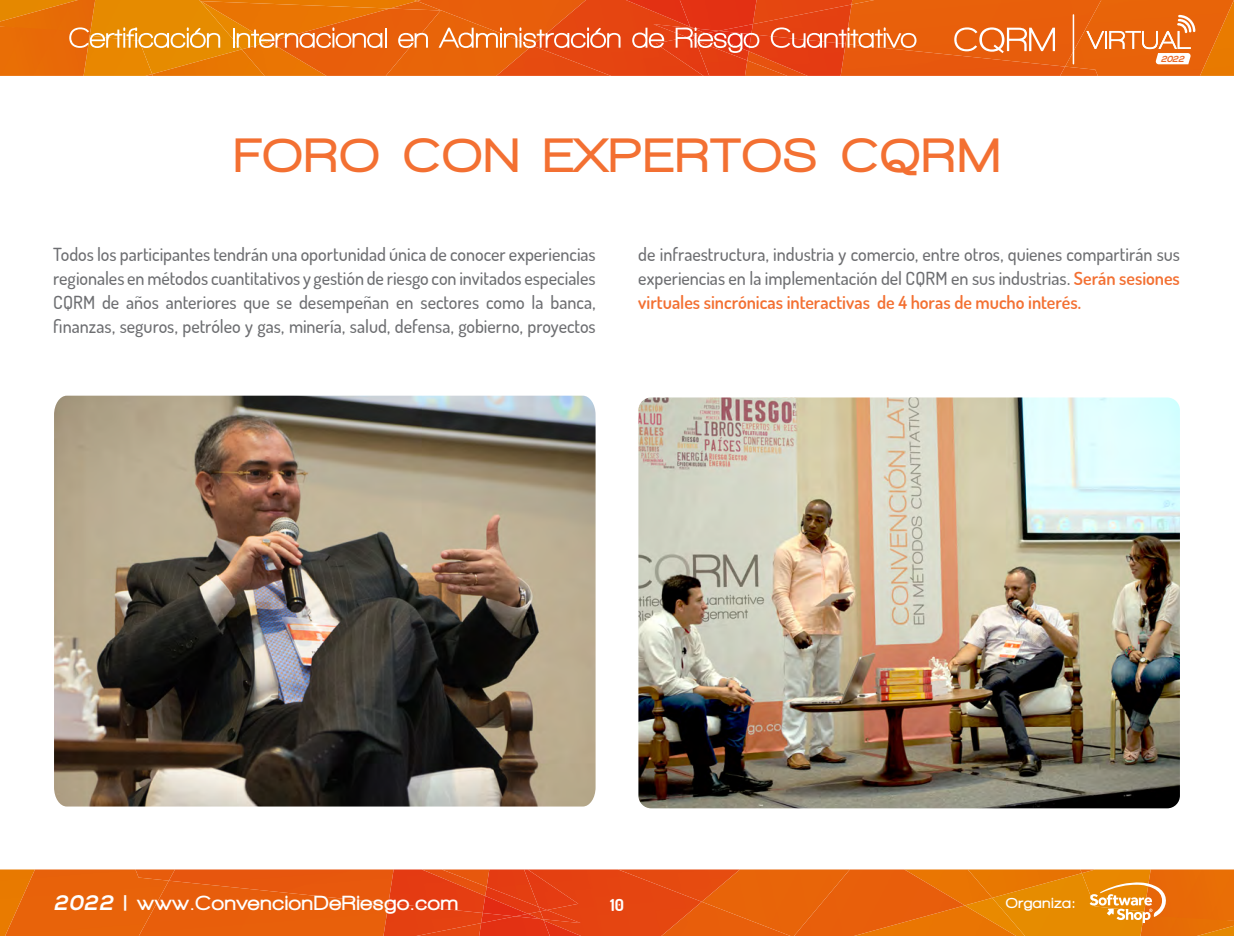
<style>
.page{position:relative;width:1234px;height:936px;background:#fff}
.page>*{position:absolute;margin:0;border:0;box-sizing:border-box;transform-origin:0 0}
.t1{font:900 49.5px "Walkway";letter-spacing:.08em;color:#f37032}
.t2{font:900 21px "Walkway";letter-spacing:.06em;color:#fff}
.t3{font:500 18px/24px "Dosis";color:#6d6e71;text-align:justify}
.t4{font:700 16.5px "Dosis";color:#fff}
.t5{font:900 15px "Walkway";letter-spacing:.06em;color:#fff}
.t6{font:italic 700 8.7px "Nexa";color:#ea6625}
.s1{font-weight:600;color:#f37032}
.s2{font-family:"Nexa";font-weight:700;font-style:italic}
</style>
<div class="page">
<img style="left:54px;top:395px;width:541px;height:411px">
<img style="left:638px;top:397px;width:541px;height:411px">
<div style="left:1024px;top:897px;width:116px;height:38px;background:#e68b00"></div>
<img style="left:991px;top:869px;width:90px;height:28px">
<img style="left:578px;top:869px;width:215px;height:66px">
<img style="left:1140px;top:920px;width:93px;height:15px">
<img style="left:991px;top:897px;width:33px;height:38px">
<img style="left:964px;top:905px;width:51px;height:30px">
<img style="left:964px;top:869px;width:27px;height:36px">
<img style="left:793px;top:869px;width:171px;height:66px">
<img style="left:661px;top:901px;width:129px;height:34px">
<img style="left:0;top:869px;width:5px;height:66px">
<img style="left:5px;top:869px;width:134px;height:66px">
<img style="left:482px;top:918px;width:61px;height:17px">
<img style="left:618px;top:869px;width:121px;height:32px">
<div style="left:139px;top:880px;width:244px;height:55px;background:#e85f0b"></div>
<img style="left:383px;top:903px;width:99px;height:32px">
<img style="left:481px;top:912px;width:34px;height:11px">
<img style="left:486px;top:869px;width:38px;height:17px">
<img style="left:528px;top:918px;width:12px;height:1px">
<img style="left:515px;top:913px;width:25px;height:5px">
<img style="left:135px;top:869px;width:34px;height:11px">
<div style="left:169px;top:869px;width:219px;height:34px;background:#e7590d"></div>
<img style="left:485px;top:869px;width:1px;height:17px">
<img style="left:388px;top:869px;width:97px;height:43px">
<img style="left:485px;top:886px;width:55px;height:27px">
<img style="left:482px;top:895px;width:46px;height:21px">
<img style="left:543px;top:923px;width:38px;height:12px">
<img style="left:524px;top:869px;width:54px;height:40px">
<img style="left:540px;top:909px;width:41px;height:14px">
<svg style="left:538px;top:906px;width:9px;height:5px"></svg>
<img style="left:1081px;top:869px;width:62px;height:42px">
<img style="left:1080px;top:869px;width:14px;height:4px">
<div style="left:1143px;top:869px;width:90px;height:51px;background:#e86b07"></div>
<div style="left:95px;top:0;width:105px;height:49px;background:#e68b00"></div>
<img style="left:199px;top:0;width:186px;height:9px">
<img style="left:152px;top:49px;width:90px;height:27px">
<img style="left:385px;top:0;width:270px;height:76px">
<img style="left:0;top:0;width:95px;height:27px">
<img style="left:200px;top:1px;width:42px;height:48px">
<img style="left:201px;top:1px;width:189px;height:41px">
<img style="left:242px;top:48px;width:27px;height:28px">
<img style="left:269px;top:9px;width:171px;height:67px">
<img style="left:417px;top:0;width:168px;height:45px">
<img style="left:1097px;top:0;width:136px;height:76px">
<img style="left:756px;top:0;width:89px;height:5px">
<div style="left:690px;top:0;width:66px;height:27px;background:#e33113"></div>
<img style="left:496px;top:48px;width:115px;height:28px">
<div style="left:845px;top:0;width:255px;height:67px;background:#e8600b"></div>
<img style="left:751px;top:5px;width:100px;height:29px">
<img style="left:718px;top:24px;width:34px;height:3px">
<img style="left:709px;top:60px;width:38px;height:16px">
<img style="left:1064px;top:67px;width:33px;height:9px">
<div style="left:845px;top:44px;width:219px;height:32px;background:#e7590d"></div>
<img style="left:747px;top:60px;width:1px;height:16px">
<img style="left:748px;top:34px;width:97px;height:42px">
<img style="left:709px;top:53px;width:39px;height:7px">
<img style="left:625px;top:0;width:65px;height:27px">
<img style="left:655px;top:37px;width:54px;height:39px">
<img style="left:653px;top:24px;width:40px;height:13px">
<div style="left:90px;top:48px;width:62px;height:28px;background:#e98800"></div>
<svg style="left:145px;top:74px;width:8px;height:2px"></svg>
<div style="left:0;top:26px;width:90px;height:50px;background:#e86b07"></div>
<svg style="left:69px;top:27px;width:151px;height:21px;background:#eca544"></svg>
<hr style="left:233px;top:28px;width:2px;height:20px;background:#fff">
<svg style="left:237px;top:27px;width:145px;height:21px;background:#ee8f47"></svg>
<hr style="left:384px;top:28px;width:2px;height:20px;background:#fff">
<svg style="left:398px;top:33px;width:30px;height:15px"></svg>
<svg style="left:438px;top:27px;width:182px;height:21px;background:#ec824c"></svg>
<svg style="left:632px;top:28px;width:32px;height:20px"></svg>
<svg style="left:675px;top:27px;width:84px;height:26px;background:#ea6c51"></svg>
<svg style="left:770px;top:27px;width:146px;height:21px;background:#ec7a4b"></svg>
<hr style="left:1072px;top:14px;width:1px;height:50px;background:#fff">
<svg style="left:1086px;top:15px;width:108px;height:49px;background:#ec8139"></svg>
<svg style="left:954px;top:27px;width:100px;height:26px"></svg>
<svg style="left:1089px;top:882px;width:78px;height:40px"></svg>
<h1 class="t1" style="left:235px;top:129px;width:766px">FORO CON EXPERTOS CQRM</h1>
<p class="t6" style="left:1160px;top:54px;width:28px">2022</p>
<p class="t3" style="left:53px;top:241px;width:544px">Todos los participantes tendrán una oportunidad única de conocer experiencias regionales en métodos cuantitativos y gestión de riesgo con invitados especiales CQRM de años anteriores que se desempeñan en sectores como la banca, finanzas, seguros, petróleo y gas, minería, salud, defensa, gobierno, proyectos</p>
<p class="t3" style="left:638px;top:241px;width:543px">de infraestructura, industria y comercio, entre otros, quienes compartirán sus experiencias en la implementación del CQRM en sus industrias. <span class="s1">Serán sesiones virtuales sincrónicas interactivas de 4 horas de mucho interés.</span></p>
<p class="t2" style="left:54px;top:891px;width:405px"><span class="s2">2022</span> | www.ConvencionDeRiesgo.com</p>
<p class="t4" style="left:610px;top:893px;width:15px">10</p>
<p class="t5" style="left:1005px;top:894px;width:71px">Organiza:</p>
</div>
